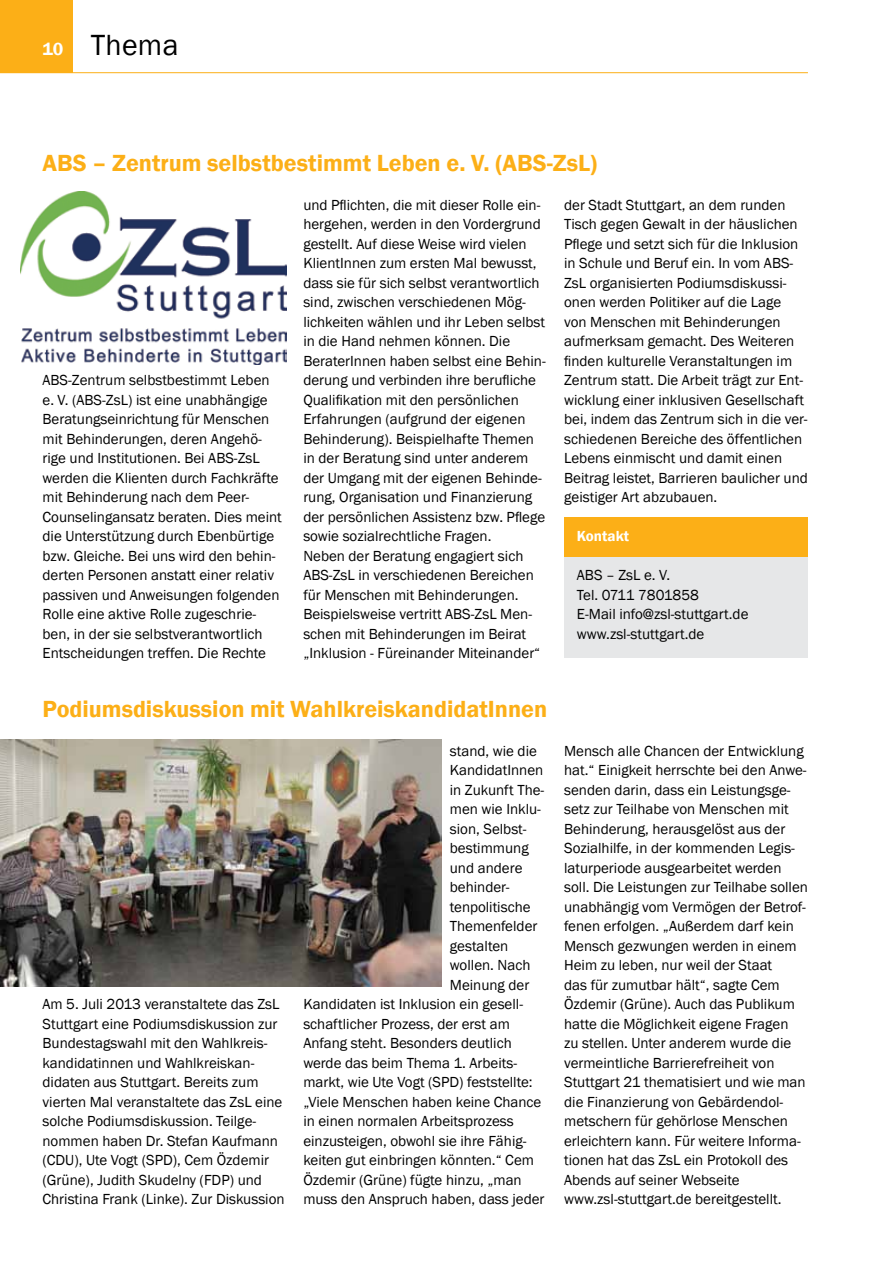
<style>
.page{position:relative;width:893px;height:1263px;background:#fff}
.page>*{position:absolute;margin:0;border:0;box-sizing:border-box;transform-origin:0 0}
.t1{font:30px "Franklin Gothic";letter-spacing:.01em;color:#000}
.t2{font:600 24px "Franklin Gothic";color:#fcaf17}
.t3{font:15px/19.5px "Franklin Gothic";color:#000}
.t4{font:600 15px "Franklin Gothic";color:#fff}
.s1{font-weight:600;font-size:18px;color:#fff}
</style>
<div class="page">
<div style="left:0;top:0;width:73px;height:73px;background:#fcaf17"></div>
<hr style="left:0;top:72px;width:808px;height:1px;background:#fcaf17">
<div style="left:564px;top:547px;width:244px;height:111px;background:#e6e7e8"></div>
<div style="left:564px;top:518px;width:244px;height:39px;background:#fcaf17"></div>
<img style="left:21px;top:191px;width:265px;height:173px">
<img style="left:0;top:740px;width:441px;height:246px">
<h1 class="t1" style="left:43px;top:26px;width:138px"><span class="s1">10</span> Thema</h1>
<h2 class="t2" style="left:43px;top:148px;width:556px">ABS – Zentrum selbstbestimmt Leben e. V. (ABS-ZsL)</h2>
<p class="t3" style="left:43px;top:371px;width:241px">ABS-Zentrum selbstbestimmt Leben e. V. (ABS-ZsL) ist eine unabhängige Beratungseinrichtung für Menschen mit Behinderungen, deren Angehö&shy;rige und Institutionen. Bei ABS-ZsL werden die Klienten durch Fachkräfte mit Behinderung nach dem Peer-Counselingansatz beraten. Dies meint die Unterstützung durch Ebenbürtige bzw. Gleiche. Bei uns wird den behin&shy;derten Personen anstatt einer relativ passiven und Anweisungen folgenden Rolle eine aktive Rolle zugeschrie&shy;ben, in der sie selbstverantwortlich Entscheidungen treffen. Die Rechte</p>
<p class="t3" style="left:303px;top:195px;width:244px">und Pflichten, die mit dieser Rolle ein&shy;hergehen, werden in den Vordergrund gestellt. Auf diese Weise wird vielen KlientInnen zum ersten Mal bewusst, dass sie für sich selbst verantwortlich sind, zwischen verschiedenen Mög&shy;lichkeiten wählen und ihr Leben selbst in die Hand nehmen können. Die BeraterInnen haben selbst eine Behin&shy;derung und verbinden ihre berufliche Qualifikation mit den persönlichen Erfahrungen (aufgrund der eigenen Behinderung). Beispielhafte Themen in der Beratung sind unter anderem der Umgang mit der eigenen Behinde&shy;rung, Organisation und Finanzierung der persönlichen Assistenz bzw. Pflege sowie sozialrechtliche Fragen.<br>Neben der Beratung engagiert sich ABS-ZsL in verschiedenen Bereichen für Menschen mit Behinderungen.<br>Beispielsweise vertritt ABS-ZsL Men&shy;schen mit Behinderungen im Beirat „Inklusion - Füreinander Miteinander“</p>
<h2 class="t2" style="left:43px;top:694px;width:506px">Podiumsdiskussion mit WahlkreiskandidatInnen</h2>
<p class="t3" style="left:43px;top:995px;width:244px">Am 5. Juli 2013 veranstaltete das ZsL Stuttgart eine Podiumsdiskussion zur Bundestagswahl mit den Wahlkreis&shy;kandidatinnen und Wahlkreiskan&shy;didaten aus Stuttgart. Bereits zum vierten Mal veranstaltete das ZsL eine solche Podiumsdiskussion. Teilge&shy;nommen haben Dr. Stefan Kaufmann (CDU), Ute Vogt (SPD), Cem Özdemir (Grüne), Judith Skudelny (FDP) und Christina Frank (Linke). Zur Diskussion</p>
<p class="t3" style="left:450px;top:741px;width:89px">stand, wie die</p>
<p class="t3" style="left:450px;top:761px;width:95px">KandidatInnen</p>
<p class="t3" style="left:450px;top:780px;width:96px">in Zukunft The-</p>
<p class="t3" style="left:450px;top:800px;width:93px">men wie Inklu-</p>
<p class="t3" style="left:450px;top:819px;width:78px">sion, Selbst-</p>
<p class="t3" style="left:450px;top:839px;width:80px">bestimmung</p>
<p class="t3" style="left:450px;top:858px;width:74px">und andere</p>
<p class="t3" style="left:450px;top:878px;width:61px">behinder-</p>
<p class="t3" style="left:450px;top:897px;width:82px">tenpolitische</p>
<p class="t3" style="left:450px;top:917px;width:89px">Themenfelder</p>
<p class="t3" style="left:450px;top:936px;width:60px">gestalten</p>
<p class="t3" style="left:450px;top:956px;width:82px">wollen. Nach</p>
<p class="t3" style="left:450px;top:975px;width:81px">Meinung der</p>
<p class="t3" style="left:303px;top:995px;width:221px">Kandidaten ist Inklusion ein gesell-</p>
<p class="t3" style="left:303px;top:1014px;width:208px">schaftlicher Prozess, der erst am</p>
<p class="t3" style="left:303px;top:1034px;width:210px">Anfang steht. Besonders deutlich</p>
<p class="t3" style="left:303px;top:1053px;width:215px">werde das beim Thema 1. Arbeits-</p>
<p class="t3" style="left:303px;top:1073px;width:231px">markt, wie Ute Vogt (SPD) feststellte:</p>
<p class="t3" style="left:303px;top:1092px;width:240px">„Viele Menschen haben keine Chance</p>
<p class="t3" style="left:303px;top:1112px;width:212px">in einen normalen Arbeitsprozess</p>
<p class="t3" style="left:303px;top:1131px;width:225px">einzusteigen, obwohl sie ihre Fähig-</p>
<p class="t3" style="left:303px;top:1151px;width:232px">keiten gut einbringen könnten.“ Cem</p>
<p class="t3" style="left:303px;top:1170px;width:220px">Özdemir (Grüne) fügte hinzu, „man</p>
<p class="t3" style="left:303px;top:1190px;width:243px">muss den Anspruch haben, dass jeder</p>
<p class="t3" style="left:564px;top:195px;width:245px">der Stadt Stuttgart, an dem runden Tisch gegen Gewalt in der häuslichen Pflege und setzt sich für die Inklusion in Schule und Beruf ein. In vom ABS-ZsL organisierten Podiumsdiskussi&shy;onen werden Politiker auf die Lage<br>von Menschen mit Behinderungen aufmerksam gemacht. Des Weiteren finden kulturelle Veranstaltungen im Zentrum statt. Die Arbeit trägt zur Ent&shy;wicklung einer inklusiven Gesellschaft bei, indem das Zentrum sich in die ver&shy;schiedenen Bereiche des öffentlichen Lebens einmischt und damit einen Beitrag leistet, Barrieren baulicher und geistiger Art abzubauen.</p>
<p class="t4" style="left:577px;top:527px;width:54px">Kontakt</p>
<p class="t3" style="left:577px;top:566px;width:173px">ABS – ZsL e. V.<br>Tel. 0711 7801858<br>E-Mail info@zsl-stuttgart.de www.zsl-stuttgart.de</p>
<p class="t3" style="left:564px;top:741px;width:245px">Mensch alle Chancen der Entwicklung hat.“ Einigkeit herrschte bei den Anwe&shy;senden darin, dass ein Leistungsge&shy;setz zur Teilhabe von Menschen mit Behinderung, herausgelöst aus der Sozialhilfe, in der kommenden Legis&shy;laturperiode ausgearbeitet werden soll. Die Leistungen zur Teilhabe sollen unabhängig vom Vermögen der Betrof&shy;fenen erfolgen. „Außerdem darf kein Mensch gezwungen werden in einem Heim zu leben, nur weil der Staat<br>das für zumutbar hält“, sagte Cem Özdemir (Grüne). Auch das Publikum hatte die Möglichkeit eigene Fragen<br>zu stellen. Unter anderem wurde die vermeintliche Barrierefreiheit von Stuttgart 21 thematisiert und wie man die Finanzierung von Gebärdendol&shy;metschern für gehörlose Menschen erleichtern kann. Für weitere Informa&shy;tionen hat das ZsL ein Protokoll des Abends auf seiner Webseite www.zsl-stuttgart.de bereitgestellt.</p>
</div>
